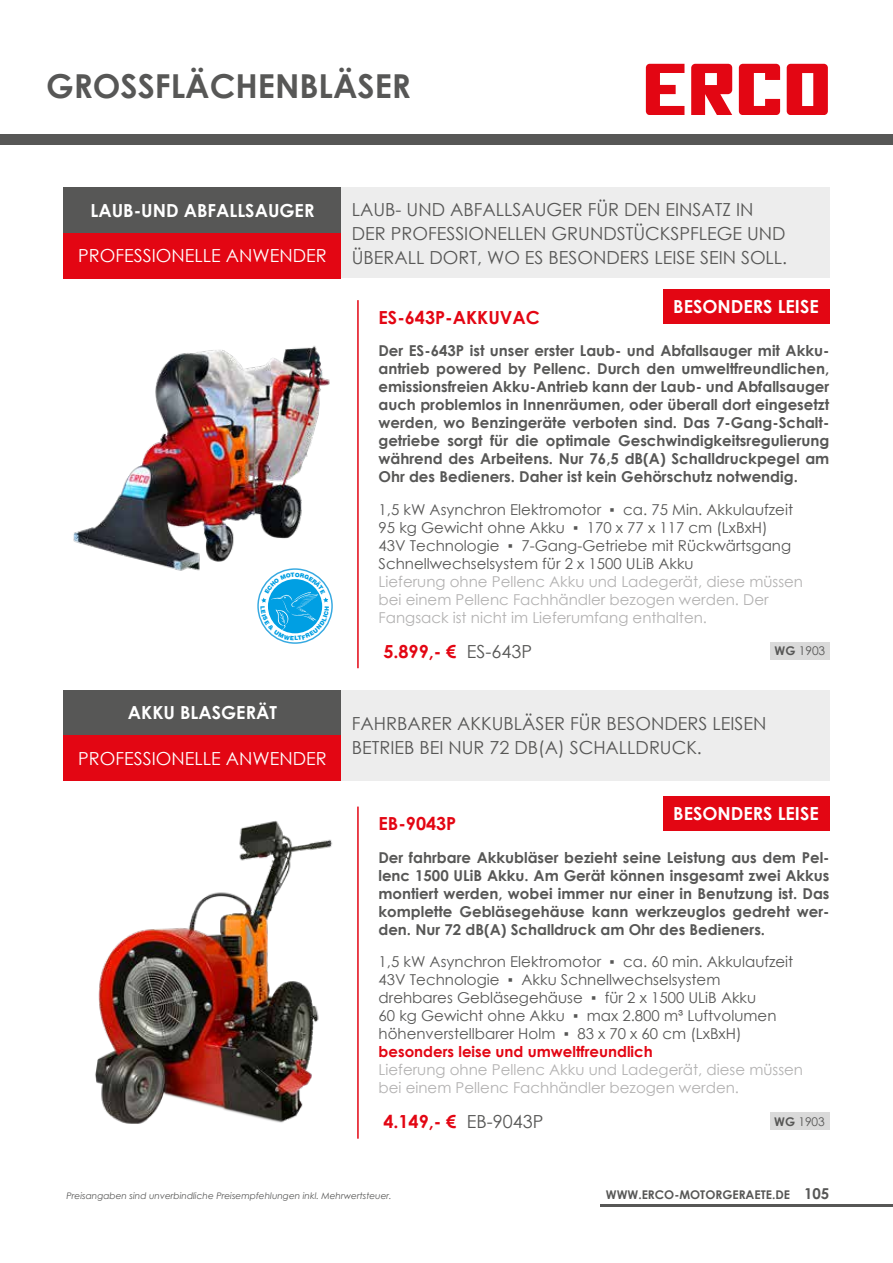
<style>
.page{position:relative;width:893px;height:1263px;background:#fff}
.page>*{position:absolute;margin:0;border:0;box-sizing:border-box;transform-origin:0 0}
.t1{font:700 33px "Century Gothic";color:#575756}
.t2{font:18px/24px "Century Gothic";color:#575756}
.t3{font:700 18px "Century Gothic";color:#fff}
.t4{font:18px "Century Gothic";color:#fff}
.t5{font:700 18px "Century Gothic";color:#e30613}
.t6{font:700 15px/18px "Century Gothic";color:#575756}
.t7{font:15px/18px "Century Gothic";color:#575756}
.t8{font:15px/18px "Century Gothic";color:#b3b2b2}
.t9{font:700 15px "Century Gothic";color:#e30613}
.t10{font:700 12px "Century Gothic";color:#575756}
.t11{font:12px "Century Gothic";color:#575756}
.t12{font:italic 9px "Century Gothic";color:#575756}
.s1{font-weight:700}
.s2{font-size:15px}
</style>
<div class="page">
<div style="left:0;top:134px;width:893px;height:11px;background:#575756"></div>
<svg style="left:691px;top:64px;width:41px;height:51px"></svg>
<svg style="left:646px;top:64px;width:38px;height:51px"></svg>
<svg style="left:739px;top:64px;width:41px;height:51px"></svg>
<svg style="left:787px;top:64px;width:41px;height:51px"></svg>
<img style="left:73px;top:345px;width:257px;height:227px">
<img style="left:95px;top:821px;width:238px;height:303px">
<hr style="left:601px;top:1204px;width:292px;height:3px;background:#575756">
<svg style="left:258px;top:569px;width:74px;height:74px"></svg>
<div style="left:257px;top:568px;width:76px;height:76px;border:1px solid #36a9e1;border-radius:50%"></div>
<div style="left:663px;top:290px;width:166px;height:34px;background:#e30613"></div>
<div style="left:663px;top:796px;width:166px;height:34px;background:#e30613"></div>
<div style="left:770px;top:642px;width:59px;height:18px;background:#dadada"></div>
<div style="left:770px;top:1112px;width:59px;height:18px;background:#dadada"></div>
<hr style="left:357px;top:300px;width:2px;height:368px;background:#e30613">
<hr style="left:357px;top:806px;width:2px;height:333px;background:#e30613">
<div style="left:64px;top:187px;width:765px;height:91px;background:#ededed"></div>
<div style="left:64px;top:187px;width:277px;height:46px;background:#575756"></div>
<div style="left:64px;top:233px;width:277px;height:45px;background:#e30613"></div>
<div style="left:64px;top:690px;width:765px;height:91px;background:#ededed"></div>
<div style="left:64px;top:690px;width:277px;height:45px;background:#575756"></div>
<div style="left:64px;top:735px;width:277px;height:46px;background:#e30613"></div>
<svg style="left:260px;top:572px;width:69px;height:68px"></svg>
<h1 class="t1" style="left:46px;top:61px;width:366px">GROSSFLÄCHENBLÄSER</h1>
<p class="t3" style="left:90px;top:197px;width:225px">LAUB-UND ABFALLSAUGER</p>
<p class="t4" style="left:78px;top:243px;width:250px">PROFESSIONELLE ANWENDER</p>
<p class="t3" style="left:128px;top:699px;width:151px">AKKU BLASGERÄT</p>
<p class="t4" style="left:78px;top:746px;width:250px">PROFESSIONELLE ANWENDER</p>
<p class="t2" style="left:352px;top:197px;width:437px">LAUB- UND ABFALLSAUGER FÜR DEN EINSATZ IN<br>DER PROFESSIONELLEN GRUNDSTÜCKSPFLEGE UND<br>ÜBERALL DORT, WO ES BESONDERS LEISE SEIN SOLL.</p>
<p class="t5" style="left:379px;top:304px;width:163px">ES-643P-AKKUVAC</p>
<p class="t3" style="left:673px;top:293px;width:147px">BESONDERS LEISE</p>
<p class="t6" style="left:378px;top:341px;width:452px">Der ES-643P ist unser erster Laub- und Abfallsauger mit Akku&shy;antrieb powered by Pellenc. Durch den umweltfreundlichen, emissionsfreien Akku-Antrieb kann der Laub- und Abfallsauger auch problemlos in Innenräumen, oder überall dort eingesetzt werden, wo Benzingeräte verboten sind. Das 7-Gang-Schalt&shy;getriebe sorgt für die optimale Geschwindigkeitsregulierung während des Arbeitens. Nur 76,5 dB(A) Schalldruckpegel am Ohr des Bedieners. Daher ist kein Gehörschutz notwendig.</p>
<p class="t7" style="left:379px;top:500px;width:416px">1,5 kW Asynchron Elektromotor ▪ ca. 75 Min. Akkulaufzeit 95 kg Gewicht ohne Akku ▪ 170 x 77 x 117 cm (LxBxH)<br>43V Technologie ▪ 7-Gang-Getriebe mit Rückwärtsgang Schnellwechselsystem für 2 x 1500 ULiB Akku</p>
<p class="t8" style="left:379px;top:572px;width:426px">Lieferung ohne Pellenc Akku und Ladegerät, diese müssen bei einem Pellenc Fachhändler bezogen werden. Der<br>Fangsack ist nicht im Lieferumfang enthalten.</p>
<p class="t5" style="left:383px;top:637px;width:74px">5.899,- €</p>
<p class="t2" style="left:467px;top:639px;width:67px">ES-643P</p>
<p class="t11" style="left:775px;top:643px;width:52px"><span class="s1">WG</span> 1903</p>
<p class="t2" style="left:352px;top:711px;width:416px">FAHRBARER AKKUBLÄSER FÜR BESONDERS LEISEN<br>BETRIEB BEI NUR 72 DB(A) SCHALLDRUCK.</p>
<p class="t5" style="left:379px;top:810px;width:79px">EB-9043P</p>
<p class="t3" style="left:673px;top:799px;width:147px">BESONDERS LEISE</p>
<p class="t6" style="left:378px;top:848px;width:453px;text-align:justify">Der fahrbare Akkubläser bezieht seine Leistung aus dem Pel&shy;lenc 1500 ULiB Akku. Am Gerät können insgesamt zwei Akkus montiert werden, wobei immer nur einer in Benutzung ist. Das komplette Gebläsegehäuse kann werkzeuglos gedreht wer&shy;den. Nur 72 dB(A) Schalldruck am Ohr des Bedieners.</p>
<p class="t7" style="left:379px;top:953px;width:416px">1,5 kW Asynchron Elektromotor ▪ ca. 60 min. Akkulaufzeit 43V Technologie ▪ Akku Schnellwechselsystem drehbares Gebläsegehäuse ▪ für 2 x 1500 ULiB Akku<br>60 kg Gewicht ohne Akku ▪ max 2.800 m³ Luftvolumen höhenverstellbarer Holm ▪ 83 x 70 x 60 cm (LxBxH)</p>
<p class="t9" style="left:379px;top:1040px;width:276px">besonders leise und umweltfreundlich</p>
<p class="t8" style="left:379px;top:1061px;width:426px">Lieferung ohne Pellenc Akku und Ladegerät, diese müssen bei einem Pellenc Fachhändler bezogen werden.</p>
<p class="t5" style="left:383px;top:1108px;width:74px">4.149,- €</p>
<p class="t2" style="left:467px;top:1109px;width:78px">EB-9043P</p>
<p class="t11" style="left:774px;top:1113px;width:52px"><span class="s1">WG</span> 1903</p>
<p class="t12" style="left:67px;top:1190px;width:327px">Preisangaben sind unverbindliche Preisempfehlungen inkl. Mehrwertsteuer.</p>
<p class="t10" style="left:606px;top:1185px;width:225px">WWW.ERCO-MOTORGERAETE.DE <span class="s2">105</span></p>
</div>
